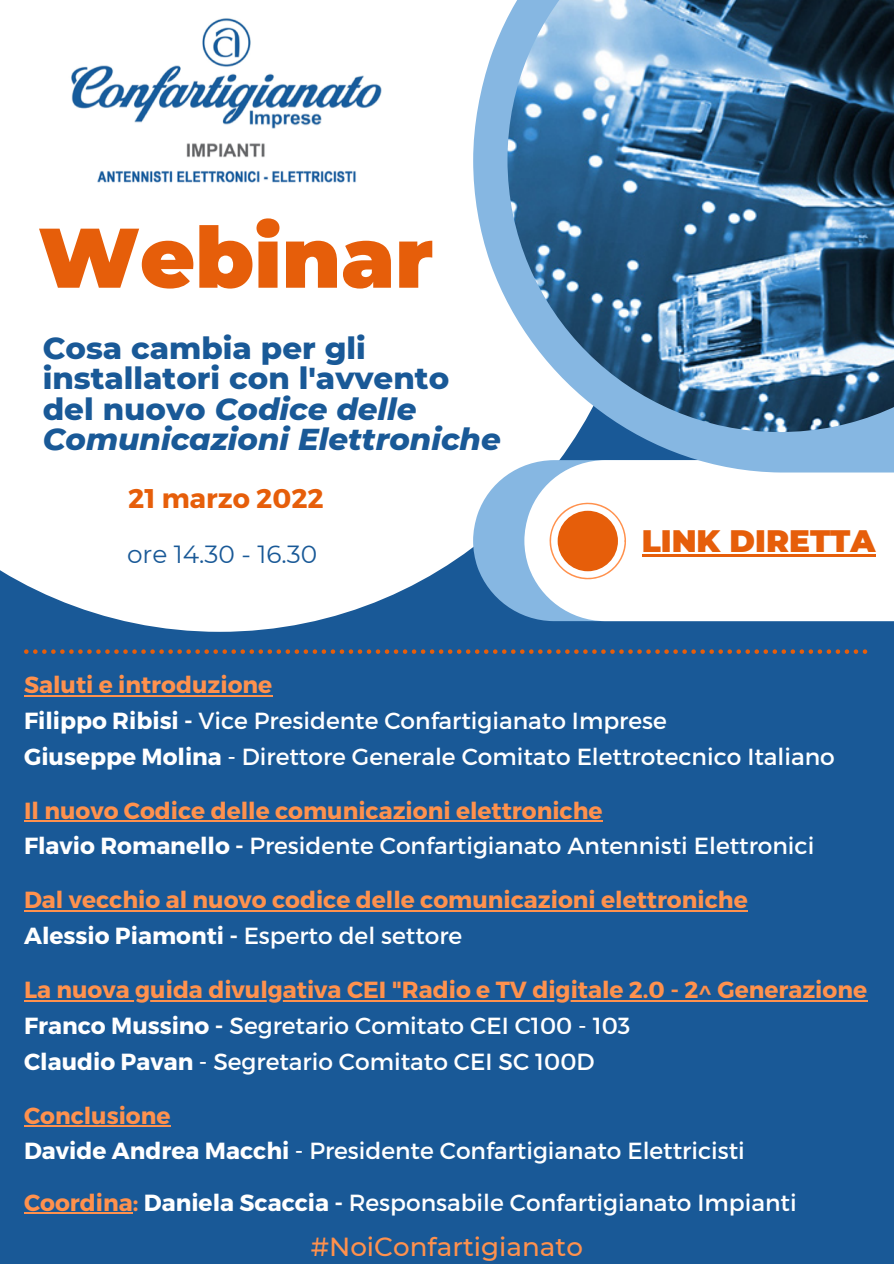
<style>
.page{position:relative;width:894px;height:1264px;background:#fff}
.page>*{position:absolute;margin:0;border:0;box-sizing:border-box;transform-origin:0 0}
.t1{font:900 84.3px "Montserrat";color:#e65e0a}
.t2{font:italic 800 30.9px/30.5px "Montserrat";color:#195997}
.t3{font:800 30.9px/30.5px "Montserrat";color:#195997}
.t4{font:900 30.9px "Montserrat";color:#e65e0a}
.t5{font:700 27px "Montserrat";color:#e65e0a}
.t6{font:500 26.1px "Montserrat";color:#ff914d}
.t7{font:24.75px "Montserrat";color:#195997}
.t8{font:23.25px "Montserrat";color:#fff}
.t9{font:700 23.25px "Montserrat";color:#ff914d}
.s1{font-style:normal}
.s2{font-weight:700}
.s3{font-weight:700;color:#ff914d}
</style>
<div class="page">
<div style="left:0;top:0;width:893px;height:1263px;background:#195997"></div>
<div style="left:0;top:0;width:641px;height:632px;background:#fff"></div>
<svg style="left:473px;top:472px;width:51px;height:149px;fill:#86b7e2"></svg>
<div style="left:524px;top:472px;width:369px;height:149px;background:#fff"></div>
<svg style="left:473px;top:0;width:420px;height:472px;background:#afcde8"></svg>
<img style="left:507px;top:0;width:386px;height:432px">
<svg style="left:24px;top:649px;width:843px;height:5px"></svg>
<img style="left:46px;top:0;width:358px;height:199px">
<svg style="left:549px;top:502px;width:77px;height:77px;background:#f2aa7e"></svg>
<hr style="left:641px;top:554px;width:234px;height:2px;background:#e65e0a">
<hr style="left:24px;top:694px;width:248px;height:2px;background:#ff914d">
<hr style="left:24px;top:820px;width:578px;height:2px;background:#ff914d">
<hr style="left:24px;top:910px;width:723px;height:1px;background:#ff914d">
<hr style="left:24px;top:999px;width:842px;height:2px;background:#ff914d">
<hr style="left:24px;top:1125px;width:146px;height:1px;background:#ff914d">
<hr style="left:24px;top:1212px;width:109px;height:1px;background:#ff914d">
<p class="t1" style="left:38px;top:206px;width:396px">Webinar</p>
<p class="t3" style="left:43px;top:332px;width:408px">Cosa cambia per gli installatori con l'avvento</p>
<p class="t2" style="left:43px;top:393px;width:459px"><span class="s1">del nuovo</span> Codice delle<br>Comunicazioni Elettroniche</p>
<p class="t5" style="left:128px;top:480px;width:197px">21 marzo 2022</p>
<p class="t7" style="left:127px;top:539px;width:191px">ore 14.30 - 16.30</p>
<p class="t4" style="left:641px;top:522px;width:235px">LINK DIRETTA</p>
<p class="t9" style="left:24px;top:669px;width:250px">Saluti e introduzione</p>
<p class="t8" style="left:24px;top:705px;width:644px"><span class="s2">Filippo Ribisi -</span> Vice Presidente Confartigianato Imprese</p>
<p class="t8" style="left:24px;top:741px;width:812px"><span class="s2">Giuseppe Molina</span> - Direttore Generale Comitato Elettrotecnico Italiano</p>
<p class="t9" style="left:24px;top:795px;width:580px">Il nuovo Codice delle comunicazioni elettroniche</p>
<p class="t8" style="left:24px;top:831px;width:791px"><span class="s2">Flavio Romanello -</span> Presidente Confartigianato Antennisti Elettronici</p>
<p class="t9" style="left:24px;top:884px;width:725px">Dal vecchio al nuovo codice delle comunicazioni elettroniche</p>
<p class="t8" style="left:24px;top:920px;width:439px"><span class="s2">Alessio Piamonti -</span> Esperto del settore</p>
<p class="t9" style="left:24px;top:974px;width:844px">La nuova guida divulgativa CEI "Radio e TV digitale 2.0 - 2^ Generazione</p>
<p class="t8" style="left:24px;top:1010px;width:607px"><span class="s2">Franco Mussino -</span> Segretario Comitato CEI C100 - 103</p>
<p class="t8" style="left:24px;top:1046px;width:572px"><span class="s2">Claudio Pavan</span> - Segretario Comitato CEI SC 100D</p>
<p class="t9" style="left:24px;top:1100px;width:148px">Conclusione</p>
<p class="t8" style="left:24px;top:1135px;width:722px"><span class="s2">Davide Andrea Macchi</span> - Presidente Confartigianato Elettricisti</p>
<p class="t8" style="left:24px;top:1187px;width:773px"><span class="s3">Coordina:</span> <span class="s2">Daniela Scaccia -</span> Responsabile Confartigianato Impianti</p>
<p class="t6" style="left:311px;top:1230px;width:273px">#NoiConfartigianato</p>
</div>
